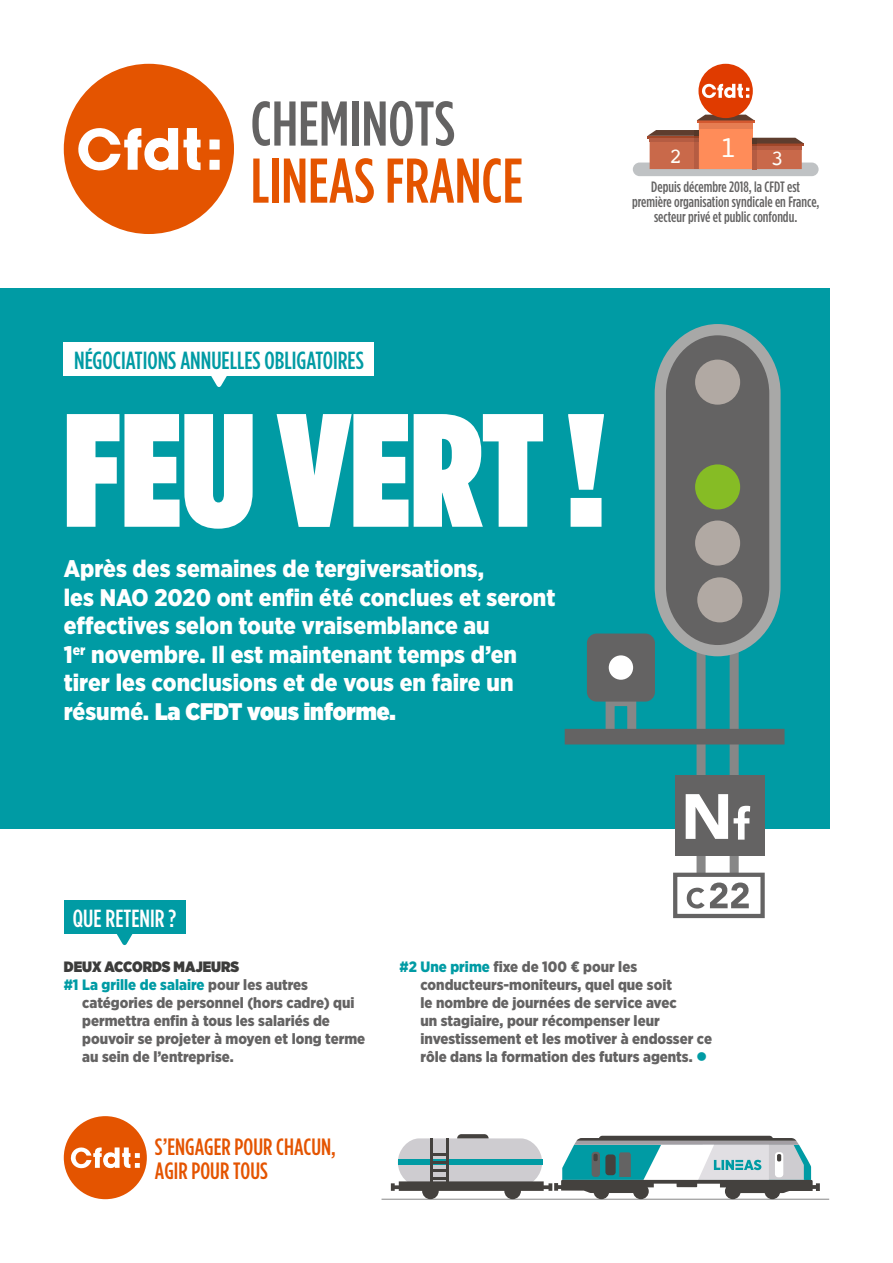
<style>
.page{position:relative;width:893px;height:1263px;background:#fff}
.page>*{position:absolute;margin:0;border:0;box-sizing:border-box;transform-origin:0 0}
.t1{font:900 160.95px "Gotham Condensed";color:#fff}
.t2{font:500 63px "Gotham Condensed";color:#e45400}
.t3{font:500 63px "Gotham Condensed";color:#646363}
.t4{font:500 24.75px "Gotham Condensed";color:#009ba4}
.t5{font:500 24.75px "Gotham Condensed";color:#fff}
.t6{font:900 24px/28.5px "Gotham Narrow";color:#fff}
.t7{font:500 23.55px/23.5px "Gotham Condensed";color:#e45400}
.t8{font:21.6px "Courier";color:#fffffa}
.t9{font:900 15px/18px "Gotham Narrow";color:#646363}
.t10{font:500 15px/15px "Gotham Condensed";color:#646363;text-align:center}
.t11{font:900 15px "Gotham Narrow";color:#009ba4}
.t12{font:900 15px "Gotham Narrow";color:#3c3c3b}
.s1{font-style:inherit}
.s2{color:#646363}
.s3{color:#009ba4}
</style>
<div class="page">
<div style="left:64px;top:64px;width:170px;height:170px;background:#e45400;border-radius:50%"></div>
<svg style="left:209px;top:139px;width:11px;height:10px"></svg>
<svg style="left:78px;top:128px;width:123px;height:43px"></svg>
<svg style="left:209px;top:160px;width:11px;height:10px"></svg>
<div style="left:0;top:288px;width:829px;height:540px;background:#009ba4"></div>
<div style="left:64px;top:1116px;width:83px;height:83px;background:#e45400;border-radius:50%"></div>
<svg style="left:71px;top:1147px;width:69px;height:22px"></svg>
<svg style="left:84px;top:933px;width:81px;height:13px"></svg>
<div style="left:64px;top:900px;width:121px;height:33px;background:#009ba4"></div>
<svg style="left:179px;top:375px;width:80px;height:12px"></svg>
<div style="left:64px;top:342px;width:310px;height:33px;background:#fff"></div>
<div style="left:633px;top:163px;width:186px;height:13px;background:#bfc2c4;border-radius:7px"></div>
<svg style="left:647px;top:115px;width:157px;height:54px"></svg>
<div style="left:699px;top:123px;width:53px;height:5px;background:#e67d52"></div>
<div style="left:698px;top:64px;width:55px;height:54px;background:#e03b00;border-radius:50%"></div>
<svg style="left:702px;top:84px;width:47px;height:15px"></svg>
<hr style="left:382px;top:1199px;width:447px;height:1px;background:#878787">
<svg style="left:391px;top:1134px;width:429px;height:65px"></svg>
<div style="left:673px;top:873px;width:92px;height:45px;background:#fff;border:4px solid #646363"></div>
<div style="left:587px;top:633px;width:68px;height:69px;background:#646363;border-radius:10px"></div>
<div style="left:565px;top:729px;width:219px;height:15px;background:#646363"></div>
<svg style="left:601px;top:633px;width:174px;height:277px"></svg>
<svg style="left:649px;top:324px;width:132px;height:338px"></svg>
<div style="left:697px;top:577px;width:45px;height:45px;background:#b1a9a3;border-radius:50%"></div>
<div style="left:695px;top:360px;width:45px;height:45px;background:#b1a9a3;border-radius:50%"></div>
<div style="left:695px;top:464px;width:45px;height:45px;background:#86bc25;border-radius:50%"></div>
<div style="left:695px;top:520px;width:45px;height:46px;background:#b1a9a3;border-radius:50%"></div>
<h2 class="t3" style="left:251px;top:87px;width:206px">CHEMINOTS</h2>
<h2 class="t2" style="left:251px;top:144px;width:274px">LINEAS FRANCE</h2>
<h3 class="t8" style="left:669px;top:140px;width:116px">2<sup>1</sup>3</h3>
<p class="t10" style="left:632px;top:179px;width:189px">Depuis décembre 2018, la CFDT est première organisation syndicale en France, secteur privé et public confondu.</p>
<h3 class="t4" style="left:74px;top:346px;width:291px">NÉGOCIATIONS ANNUELLES OBLIGATOIRES</h3>
<h1 class="t1" style="left:64px;top:373px;width:543px">FEU VERT !</h1>
<p class="t6" style="left:64px;top:554px;width:493px">Après des semaines de tergiversations,<br>les NAO 2020 ont enfin été conclues et seront effectives selon toute vraisemblance au<br>1<sup>er</sup> novembre. Il est maintenant temps d’en tirer les conclusions et de vous en faire un résumé. <span class="s1">La CFDT vous informe.</span></p>
<h3 class="t5" style="left:73px;top:904px;width:105px">QUE RETENIR ?</h3>
<p class="t12" style="left:64px;top:957px;width:177px">DEUX ACCORDS MAJEURS</p>
<p class="t11" style="left:64px;top:975px;width:246px">#1 La grille de salaire <span class="s2">pour les autres</span></p>
<p class="t9" style="left:82px;top:994px;width:274px">catégories de personnel (hors cadre) qui</p>
<p class="t9" style="left:82px;top:1012px;width:249px">permettra enfin à tous les salariés de</p>
<p class="t9" style="left:82px;top:1030px;width:285px">pouvoir se projeter à moyen et long terme</p>
<p class="t9" style="left:82px;top:1048px;width:153px">au sein de l’entreprise.</p>
<h3 class="t7" style="left:155px;top:1135px;width:182px">S’ENGAGER POUR CHACUN,<br>AGIR POUR TOUS</h3>
<p class="t9" style="left:420px;top:958px;width:293px;text-indent:-21px"><span class="s3">#2 Une prime</span> fixe de 100 € pour les conducteurs-moniteurs, quel que soit<br>le nombre de journées de service avec<br>un stagiaire, pour récompenser leur investissement et les motiver à endosser ce rôle dans la formation des futurs agents. <span class="s3">●</span></p>
</div>
